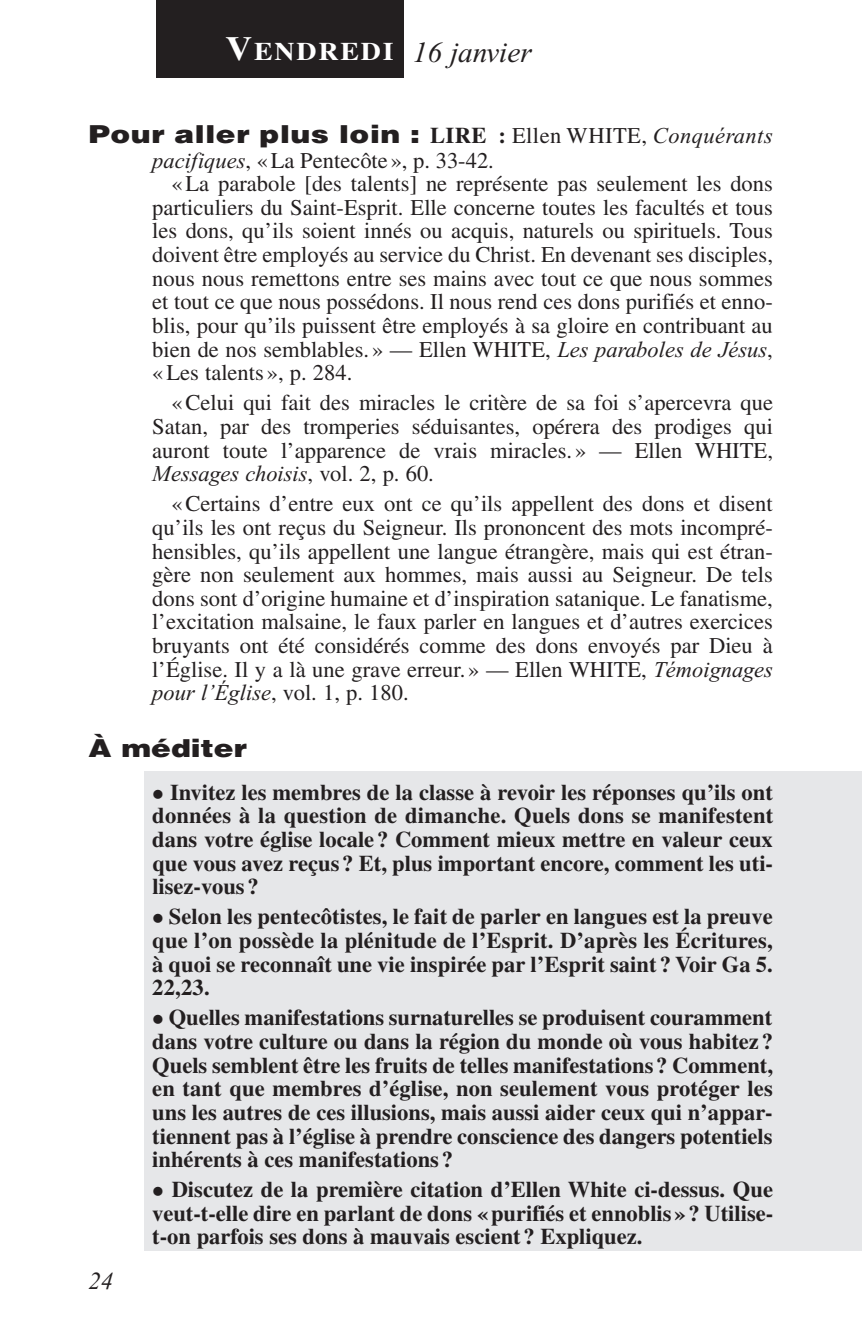
<style>
.page{position:relative;width:862px;height:1321px;background:#fff}
.page>*{position:absolute;margin:0;border:0;box-sizing:border-box;transform-origin:0 0}
.t1{font:italic 29.25px "Times New Roman";color:#231f20}
.t2{font:900 24.75px "Helvetica";letter-spacing:.02em;color:#231f20;scale:1.2 1}
.t3{font:900 24.75px "Helvetica";color:#231f20;scale:1.2 1}
.t4{font:italic 24.75px "Times New Roman";color:#231f20}
.t5{font:22.5px/23.6px "Times LT Std";color:#231f20;text-align:justify}
.t6{font:700 22.5px/23.6px "Times LT Std";color:#231f20;text-align:justify}
.t7{font:italic 22.5px "Times New Roman";color:#231f20}
.s1{font-family:"Times LT Std";font-weight:700;font-style:normal;font-size:33.75px;color:#fff}
.s2{font-family:"Times LT Std";font-weight:700;font-style:normal;font-size:25.2px;color:#fff}
.s3{font-family:"Times LT Std";font-weight:700;font-size:22.5px}
.s4{font-family:"Times LT Std";font-weight:400;font-size:22.5px}
.s5{font-family:"Times New Roman";font-weight:400;font-style:italic;font-size:22.5px}
.s6{font-family:"Times New Roman";font-style:italic}
.s7{font-family:"Times LT Std";font-style:normal}
</style>
<div class="page">
<div style="left:144px;top:771px;width:717px;height:478px;background:#e6e7e9"></div>
<div style="left:156px;top:0;width:247px;height:77px;background:#231f20"></div>
<h1 class="t1" style="left:225px;top:41px;width:308px"><span class="s1">V</span><span class="s2">ENDREDI</span> 16 janvier</h1>
<p class="t2" style="left:88px;top:120px;width:571px">Pour aller plus loin : <span class="s3">LIRE :</span> <span class="s4">Ellen WHITE,</span> <span class="s5">Conquérants</span></p>
<p class="t5" style="left:152px;top:150px;width:343px"><span class="s6">pacifiques</span>, «La Pentecôte », p. 33-42.</p>
<p class="t5" style="left:171px;top:174px;width:602px">« La parabole [des talents] ne représente pas seulement les dons</p>
<p class="t5" style="left:152px;top:198px;width:621px">particuliers du Saint-Esprit. Elle concerne toutes les facultés et tous</p>
<p class="t5" style="left:152px;top:221px;width:621px">les dons, qu’ils soient innés ou acquis, naturels ou spirituels. Tous</p>
<p class="t5" style="left:152px;top:245px;width:622px">doivent être employés au service du Christ. En devenant ses disciples,</p>
<p class="t5" style="left:152px;top:269px;width:621px">nous nous remettons entre ses mains avec tout ce que nous sommes</p>
<p class="t5" style="left:152px;top:292px;width:621px">et tout ce que nous possédons. Il nous rend ces dons purifiés et enno-</p>
<p class="t5" style="left:152px;top:316px;width:621px">blis, pour qu’ils puissent être employés à sa gloire en contribuant au</p>
<p class="t5" style="left:152px;top:339px;width:621px">bien de nos semblables. » — Ellen WHITE, <span class="s6">Les paraboles de Jésus</span>,</p>
<p class="t5" style="left:152px;top:363px;width:201px">«Les talents », p. 284.</p>
<p class="t5" style="left:152px;top:393px;width:621px;text-indent:19px">« Celui qui fait des miracles le critère de sa foi s’apercevra que Satan, par des tromperies séduisantes, opérera des prodiges qui auront toute l’apparence de vrais miracles. » — Ellen WHITE,</p>
<p class="t7" style="left:152px;top:465px;width:283px">Messages choisis<span class="s7">, vol. 2, p. 60.</span></p>
<p class="t5" style="left:152px;top:494px;width:621px;text-indent:19px">« Certains d’entre eux ont ce qu’ils appellent des dons et disent qu’ils les ont reçus du Seigneur. Ils prononcent des mots incompré&shy;hensibles, qu’ils appellent une langue étrangère, mais qui est étran&shy;gère non seulement aux hommes, mais aussi au Seigneur. De tels dons sont d’origine humaine et d’inspiration satanique. Le fanatisme, l’excitation malsaine, le faux parler en langues et d’autres exercices bruyants ont été considérés comme des dons envoyés par Dieu à l’Église. Il y a là une grave erreur. » — Ellen WHITE, <span class="s6">Témoignages pour l’Église</span>, vol. 1, p. 180.</p>
<p class="t3" style="left:88px;top:734px;width:133px">À méditer</p>
<p class="t6" style="left:152px;top:782px;width:622px">● Invitez les membres de la classe à revoir les réponses qu’ils ont données à la question de dimanche. Quels dons se manifestent dans votre église locale? Comment mieux mettre en valeur ceux que vous avez reçus ? Et, plus important encore, comment les uti&shy;lisez-vous ?</p>
<p class="t6" style="left:152px;top:907px;width:621px">● Selon les pentecôtistes, le fait de parler en langues est la preuve que l’on possède la plénitude de l’Esprit. D’après les Écritures, à quoi se reconnaît une vie inspirée par l’Esprit saint ? Voir Ga 5.<br>22,23.</p>
<p class="t6" style="left:152px;top:1008px;width:622px">● Quelles manifestations surnaturelles se produisent couramment dans votre culture ou dans la région du monde où vous habitez ?<br>Quels semblent être les fruits de telles manifestations ? Comment, en tant que membres d’église, non seulement vous protéger les uns les autres de ces illusions, mais aussi aider ceux qui n’appar&shy;tiennent pas à l’église à prendre conscience des dangers potentiels inhérents à ces manifestations ?</p>
<p class="t6" style="left:152px;top:1179px;width:622px">● Discutez de la première citation d’Ellen White ci-dessus. Que veut-t-elle dire en parlant de dons « purifiés et ennoblis »? Utilise&shy;t-on parfois ses dons à mauvais escient ? Expliquez.</p>
<p class="t4" style="left:88px;top:1271px;width:26px">24</p>
</div>
